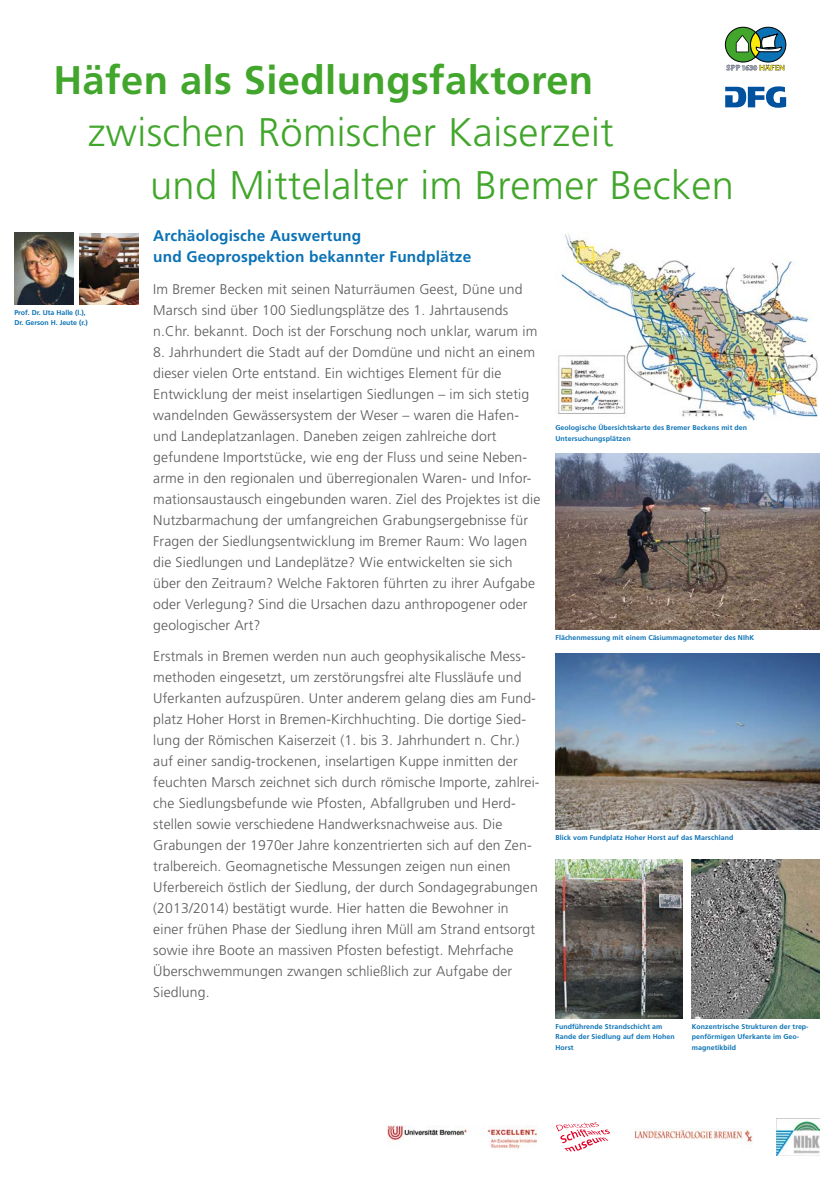
<style>
.page{position:relative;width:834px;height:1179px;background:#fff}
.page>*{position:absolute;margin:0;border:0;box-sizing:border-box;transform-origin:0 0}
.t1{font:300 39.9px/52.5px "Frutiger";letter-spacing:.01em;color:#41a62b}
.t2{font:700 39.9px "Frutiger";letter-spacing:.01em;color:#41a62b}
.t3{font:700 15.4px/21px "Frutiger";letter-spacing:.01em;color:#0b72b5}
.t4{font:300 14px/21px "Frutiger";letter-spacing:.01em;color:#5a595b}
.t5{font:700 7px/10.5px "Frutiger";letter-spacing:.01em;color:#0b72b5}
</style>
<div class="page">
<img style="left:555px;top:234px;width:264px;height:186px">
<img style="left:555px;top:453px;width:264px;height:176px">
<img style="left:555px;top:653px;width:264px;height:176px">
<img style="left:555px;top:859px;width:127px;height:159px">
<img style="left:691px;top:859px;width:128px;height:159px">
<img style="left:14px;top:233px;width:59px;height:71px">
<img style="left:79px;top:233px;width:59px;height:71px">
<img style="left:387px;top:1125px;width:149px;height:23px">
<img style="left:634px;top:1128px;width:119px;height:15px">
<img style="left:776px;top:1118px;width:43px;height:37px">
<svg style="left:556px;top:1122px;width:54px;height:29px"></svg>
<svg style="left:724px;top:27px;width:62px;height:43px"></svg>
<svg style="left:725px;top:86px;width:61px;height:22px"></svg>
<h1 class="t2" style="left:53px;top:57px;width:541px">Häfen als Siedlungsfaktoren</h1>
<h1 class="t1" style="left:150px;top:106px;width:585px;text-indent:-62px">zwischen Römischer Kaiserzeit<br>und Mittelalter im Bremer Becken</h1>
<p class="t3" style="left:153px;top:225px;width:319px">Archäologische Auswertung<br>und Geoprospektion bekannter Fundplätze</p>
<p class="t4" style="left:153px;top:278px;width:385px">Im Bremer Becken mit seinen Naturräumen Geest, Düne und<br>Marsch sind über 100 Siedlungsplätze des 1. Jahrtausends n.Chr. bekannt. Doch ist der Forschung noch unklar, warum im</p>
<p class="t4" style="left:153px;top:341px;width:388px">8. Jahrhundert die Stadt auf der Domdüne und nicht an einem dieser vielen Orte entstand. Ein wichtiges Element für die Entwicklung der meist inselartigen Siedlungen – im sich stetig wandelnden Gewässersystem der Weser – waren die Hafen&shy;und Landeplatzanlagen. Daneben zeigen zahlreiche dort gefundene Importstücke, wie eng der Fluss und seine Neben&shy;arme in den regionalen und überregionalen Waren- und Infor&shy;mationsaustausch eingebunden waren. Ziel des Projektes ist die Nutzbarmachung der umfangreichen Grabungsergebnisse für Fragen der Siedlungsentwicklung im Bremer Raum: Wo lagen die Siedlungen und Landeplätze? Wie entwickelten sie sich über den Zeitraum? Welche Faktoren führten zu ihrer Aufgabe oder Verlegung? Sind die Ursachen dazu anthropogener oder geologischer Art?</p>
<p class="t4" style="left:153px;top:646px;width:388px">Erstmals in Bremen werden nun auch geophysikalische Mess&shy;methoden eingesetzt, um zerstörungsfrei alte Flussläufe und Uferkanten aufzuspüren. Unter anderem gelang dies am Fund&shy;platz Hoher Horst in Bremen-Kirchhuchting. Die dortige Sied&shy;lung der Römischen Kaiserzeit (1. bis 3. Jahrhundert n. Chr.) auf einer sandig-trockenen, inselartigen Kuppe inmitten der feuchten Marsch zeichnet sich durch römische Importe, zahlrei&shy;che Siedlungsbefunde wie Pfosten, Abfallgruben und Herd&shy;stellen sowie verschiedene Handwerksnachweise aus. Die Grabungen der 1970er Jahre konzentrierten sich auf den Zen&shy;tralbereich. Geomagnetische Messungen zeigen nun einen Uferbereich östlich der Siedlung, der durch Sondagegrabungen (2013/2014) bestätigt wurde. Hier hatten die Bewohner in einer frühen Phase der Siedlung ihren Müll am Strand entsorgt sowie ihre Boote an massiven Pfosten befestigt. Mehrfache Überschwemmungen zwangen schließlich zur Aufgabe der Siedlung.</p>
<p class="t5" style="left:14px;top:307px;width:75px">Prof. Dr. Uta Halle (l.),<br>Dr. Gerson H. Jeute (r.)</p>
<p class="t5" style="left:555px;top:422px;width:193px">Geologische Übersichtskarte des Bremer Beckens mit den<br>Untersuchungsplätzen</p>
<p class="t5" style="left:555px;top:632px;width:200px">Flächenmessung mit einem Cäsiummagnetometer des NIhK</p>
<p class="t5" style="left:555px;top:832px;width:179px">Blick vom Fundplatz Hoher Horst auf das Marschland</p>
<p class="t5" style="left:555px;top:1021px;width:121px">Fundführende Strandschicht am<br>Rande der Siedlung auf dem Hohen<br>Horst</p>
<p class="t5" style="left:691px;top:1021px;width:118px">Konzentrische Strukturen der trep&shy;penförmigen Uferkante im Geo&shy;magnetikbild</p>
</div>
